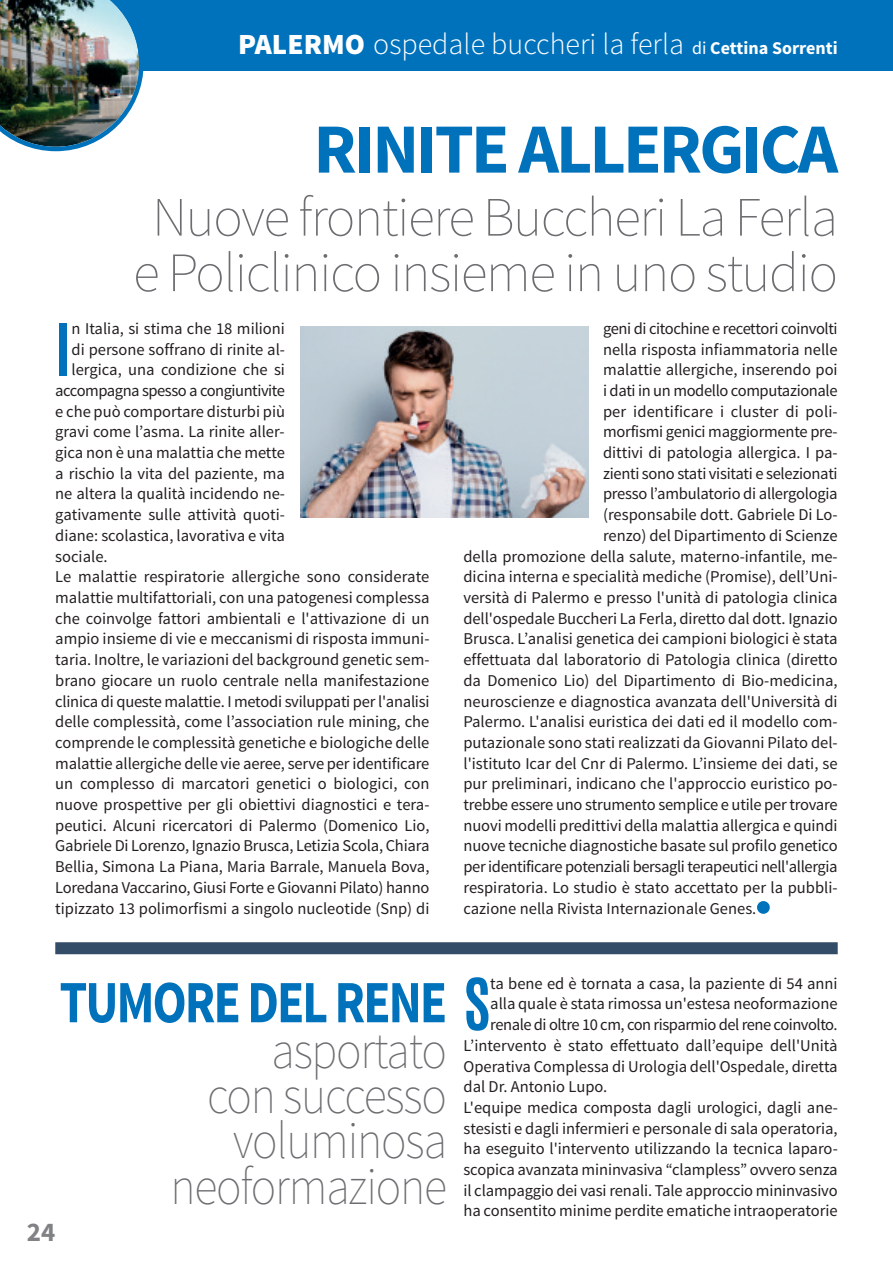
<style>
.page{position:relative;width:893px;height:1263px;background:#fff}
.page>*{position:absolute;margin:0;border:0;box-sizing:border-box;transform-origin:0 0}
.t1{font:700 70.5px "Source Sans Pro";letter-spacing:-.04em;color:#0072bc}
.t2{font:700 60.9px "Antonio";color:#0072bc}
.t3{font:700 60px "Source Sans Pro";letter-spacing:-.04em;color:#0072bc;scale:.83 1}
.t4{font:200 55.5px/55.5px "Source Sans Pro";letter-spacing:-.025em;color:#6c6d70;text-align:center}
.t5{font:200 52.5px/45.3px "Source Sans Pro";letter-spacing:-.025em;color:#6c6d70;text-align:right;scale:.91 1}
.t6{font:300 30px "Source Sans Pro";color:#fff}
.t7{font:700 27px "Source Sans Pro";color:#808285}
.t8{font:16.5px "Source Sans Pro";color:#231f20}
.t9{font:16.5px "Source Sans Pro";letter-spacing:-.025em;color:#231f20}
.t10{font:16.5px "Source Sans Pro";letter-spacing:-.03em;color:#231f20}
.t11{font:16.5px "Source Sans Pro";letter-spacing:-.02em;color:#231f20}
.s1{font-weight:900;font-size:29.25px}
.s2{font-weight:400;font-size:18px}
.s3{font-weight:700;font-size:18px}
</style>
<div class="page">
<div style="left:757px;top:901px;width:13px;height:13px;background:#0072bc;border-radius:50%"></div>
<img style="left:300px;top:327px;width:288px;height:191px">
<div style="left:55px;top:942px;width:783px;height:12px;background:#334c68"></div>
<div style="left:0;top:0;width:893px;height:71px;background:#0072bc"></div>
<img style="left:0;top:0;width:144px;height:151px">
<h3 class="t6" style="left:238px;top:26px;width:601px"><span class="s1">PALERMO</span> ospedale buccheri la ferla <span class="s2">di</span> <span class="s3">Cettina Sorrenti</span></h3>
<h1 class="t1" style="left:313px;top:104px;width:526px">RINITE ALLERGICA</h1>
<h3 class="t4" style="left:133px;top:190px;width:706px">Nuove frontiere Buccheri La Ferla e Policlinico insieme in uno studio</h3>
<h2 class="t2" style="left:55px;top:319px;width:18px">I</h2>
<p class="t8" style="left:72px;top:318px;width:215px">n italia, si stima che 18 milioni</p>
<p class="t8" style="left:72px;top:339px;width:215px">di persone soffrano di rinite al-</p>
<p class="t8" style="left:72px;top:360px;width:215px">lergica, una condizione che si</p>
<p class="t10" style="left:55px;top:380px;width:231px">accompagna spesso a congiuntivite</p>
<p class="t8" style="left:55px;top:401px;width:231px">e che può comportare disturbi più</p>
<p class="t8" style="left:55px;top:422px;width:231px">gravi come l’asma. la rinite aller-</p>
<p class="t8" style="left:55px;top:442px;width:231px">gica non è una malattia che mette</p>
<p class="t8" style="left:55px;top:463px;width:231px">a rischio la vita del paziente, ma</p>
<p class="t8" style="left:55px;top:484px;width:231px">ne altera la qualità incidendo ne-</p>
<p class="t8" style="left:55px;top:504px;width:231px">gativamente sulle attività quoti-</p>
<p class="t8" style="left:55px;top:525px;width:231px">diane: scolastica, lavorativa e vita</p>
<p class="t8" style="left:55px;top:546px;width:54px">sociale.</p>
<p class="t8" style="left:55px;top:567px;width:376px">le malattie respiratorie allergiche sono considerate</p>
<p class="t8" style="left:55px;top:587px;width:376px">malattie multifattoriali, con una patogenesi complessa</p>
<p class="t8" style="left:55px;top:608px;width:376px">che coinvolge fattori ambientali e l'attivazione di un</p>
<p class="t8" style="left:55px;top:629px;width:376px">ampio insieme di vie e meccanismi di risposta immuni-</p>
<p class="t8" style="left:55px;top:649px;width:376px">taria. inoltre, le variazioni del background genetic sem-</p>
<p class="t8" style="left:55px;top:670px;width:376px">brano giocare un ruolo centrale nella manifestazione</p>
<p class="t8" style="left:55px;top:691px;width:376px">clinica di queste malattie. i metodi sviluppati per l'analisi</p>
<p class="t8" style="left:55px;top:711px;width:376px">delle complessità, come l’association rule mining, che</p>
<p class="t8" style="left:55px;top:732px;width:376px">comprende le complessità genetiche e biologiche delle</p>
<p class="t8" style="left:55px;top:753px;width:376px">malattie allergiche delle vie aeree, serve per identificare</p>
<p class="t8" style="left:55px;top:774px;width:376px">un complesso di marcatori genetici o biologici, con</p>
<p class="t8" style="left:55px;top:794px;width:376px">nuove prospettive per gli obiettivi diagnostici e tera-</p>
<p class="t8" style="left:55px;top:815px;width:376px">peutici. alcuni ricercatori di palermo (Domenico lio,</p>
<p class="t8" style="left:55px;top:836px;width:376px">Gabriele Di lorenzo, ignazio Brusca, letizia Scola, Chiara</p>
<p class="t8" style="left:55px;top:856px;width:376px">Bellia, Simona la piana, maria Barrale, manuela Bova,</p>
<p class="t8" style="left:55px;top:877px;width:376px">loredana Vaccarino, Giusi Forte e Giovanni pilato) hanno</p>
<p class="t8" style="left:55px;top:898px;width:376px">tipizzato 13 polimorfismi a singolo nucleotide (Snp) di</p>
<p class="t11" style="left:603px;top:318px;width:236px">geni di citochine e recettori coinvolti</p>
<p class="t8" style="left:603px;top:339px;width:236px">nella risposta infiammatoria nelle</p>
<p class="t8" style="left:603px;top:360px;width:236px">malattie allergiche, inserendo poi</p>
<p class="t9" style="left:603px;top:380px;width:236px">i dati in un modello computazionale</p>
<p class="t8" style="left:603px;top:401px;width:236px">per identificare i cluster di poli-</p>
<p class="t8" style="left:603px;top:422px;width:236px">morfismi genici maggiormente pre-</p>
<p class="t8" style="left:603px;top:442px;width:236px">dittivi di patologia allergica. i pa-</p>
<p class="t11" style="left:603px;top:463px;width:236px">zienti sono stati visitati e selezionati</p>
<p class="t8" style="left:603px;top:484px;width:236px">presso l’ambulatorio di allergologia</p>
<p class="t8" style="left:603px;top:504px;width:236px">(responsabile dott. Gabriele Di lo-</p>
<p class="t8" style="left:603px;top:525px;width:236px">renzo) del Dipartimento di Scienze</p>
<p class="t8" style="left:463px;top:546px;width:376px">della promozione della salute, materno-infantile, me-</p>
<p class="t8" style="left:463px;top:567px;width:376px">dicina interna e specialità mediche (promise), dell’Uni-</p>
<p class="t8" style="left:463px;top:587px;width:376px">versità di palermo e presso l'unità di patologia clinica</p>
<p class="t8" style="left:463px;top:608px;width:376px">dell'ospedale Buccheri la Ferla, diretto dal dott. ignazio</p>
<p class="t8" style="left:463px;top:629px;width:376px">Brusca. l’analisi genetica dei campioni biologici è stata</p>
<p class="t8" style="left:463px;top:649px;width:376px">effettuata dal laboratorio di patologia clinica (diretto</p>
<p class="t8" style="left:463px;top:670px;width:376px">da Domenico lio) del Dipartimento di Bio-medicina,</p>
<p class="t8" style="left:463px;top:691px;width:376px">neuroscienze e diagnostica avanzata dell'Università di</p>
<p class="t8" style="left:463px;top:711px;width:376px">palermo. l'analisi euristica dei dati ed il modello com-</p>
<p class="t8" style="left:463px;top:732px;width:376px">putazionale sono stati realizzati da Giovanni pilato del-</p>
<p class="t8" style="left:463px;top:753px;width:376px">l'istituto icar del Cnr di palermo. l’insieme dei dati, se</p>
<p class="t8" style="left:463px;top:774px;width:376px">pur preliminari, indicano che l'approccio euristico po-</p>
<p class="t8" style="left:463px;top:794px;width:376px">trebbe essere uno strumento semplice e utile per trovare</p>
<p class="t8" style="left:463px;top:815px;width:376px">nuovi modelli predittivi della malattia allergica e quindi</p>
<p class="t8" style="left:463px;top:836px;width:376px">nuove tecniche diagnostiche basate sul profilo genetico</p>
<p class="t9" style="left:463px;top:856px;width:376px">per identificare potenziali bersagli terapeutici nell'allergia</p>
<p class="t8" style="left:463px;top:877px;width:376px">respiratoria. lo studio è stato accettato per la pubbli-</p>
<p class="t8" style="left:463px;top:898px;width:294px">cazione nella rivista internazionale Genes.</p>
<h3 class="t3" style="left:60px;top:964px;width:468px">TUMORE DEL RENE</h3>
<h3 class="t5" style="left:171px;top:1027px;width:305px">asportato<br>con successo voluminosa neoformazione</h3>
<h3 class="t7" style="left:27px;top:1214px;width:30px">24</h3>
<h2 class="t2" style="left:463px;top:973px;width:28px">S</h2>
<p class="t8" style="left:490px;top:973px;width:349px">ta bene ed è tornata a casa, la paziente di 54 anni</p>
<p class="t8" style="left:490px;top:994px;width:349px">alla quale è stata rimossa un'estesa neoformazione</p>
<p class="t10" style="left:490px;top:1014px;width:349px">renale di oltre 10 cm, con risparmio del rene coinvolto.</p>
<p class="t8" style="left:463px;top:1035px;width:376px">l’intervento è stato effettuato dall’equipe dell'Unità</p>
<p class="t8" style="left:463px;top:1056px;width:376px">operativa Complessa di Urologia dell'ospedale, diretta</p>
<p class="t8" style="left:463px;top:1076px;width:145px">dal Dr. antonio lupo.</p>
<p class="t8" style="left:463px;top:1097px;width:376px">l'equipe medica composta dagli urologici, dagli ane-</p>
<p class="t8" style="left:463px;top:1118px;width:376px">stesisti e dagli infermieri e personale di sala operatoria,</p>
<p class="t8" style="left:463px;top:1139px;width:376px">ha eseguito l'intervento utilizzando la tecnica laparo-</p>
<p class="t8" style="left:463px;top:1159px;width:376px">scopica avanzata mininvasiva “clampless” ovvero senza</p>
<p class="t8" style="left:463px;top:1180px;width:376px">il clampaggio dei vasi renali. Tale approccio mininvasivo</p>
<p class="t8" style="left:463px;top:1201px;width:376px">ha consentito minime perdite ematiche intraoperatorie</p>
</div>
